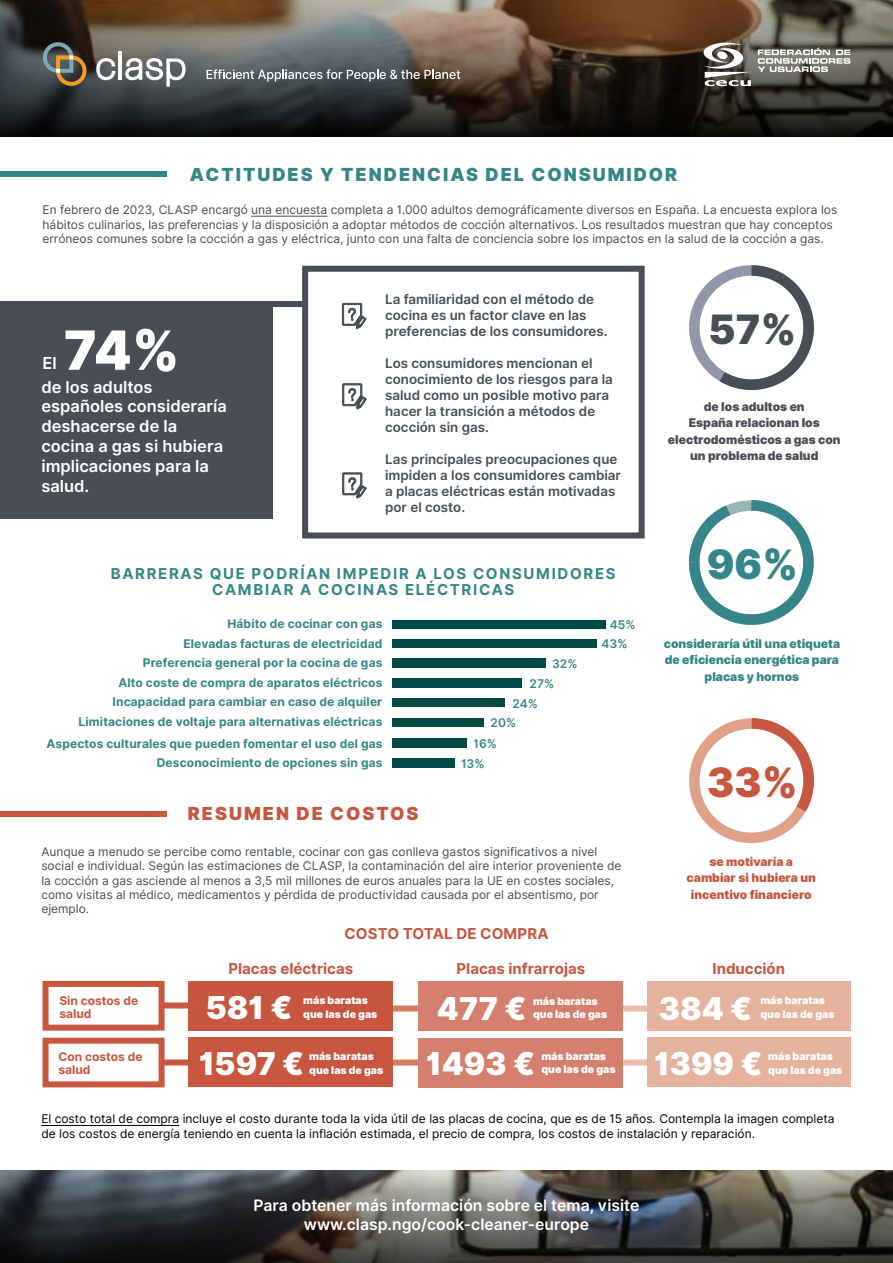
<style>
.page{position:relative;width:893px;height:1263px;background:#fff}
.page>*{position:absolute;margin:0;border:0;box-sizing:border-box;transform-origin:0 0}
.t1{font:900 54px "Inter";color:#fff}
.t2{font:900 40.5px "Inter";color:#484d56}
.t3{font:900 40.5px "Inter";color:#35868b}
.t4{font:900 40.5px "Inter";color:#c9563e}
.t5{font:900 31.5px "Inter";color:#fff}
.t6{font:900 18px "Inter";letter-spacing:.11em;color:#35868b}
.t7{font:900 18px "Inter";letter-spacing:.11em;color:#c7563e}
.t8{font:600 16.5px/19.8px "Inter";color:#fff}
.t9{font:600 15.75px/18.9px "Inter";color:#fff;text-align:center}
.t10{font:700 15px/16.5px "Inter";letter-spacing:.11em;color:#35868b;text-align:center}
.t11{font:700 15px "Inter";color:#c7563e}
.t12{font:600 13.35px/16px "Inter";color:#484d56}
.t13{font:12px/14.4px "Inter";color:#484d56}
.t14{font:700 12px/19.5px "Inter";letter-spacing:.01em;color:#35868b;text-align:right}
.t15{font:12px/14.4px "Inter";color:#000}
.t16{font:900 12px/16.5px "Inter";color:#484d56;text-align:center}
.t17{font:900 12px/16.5px "Inter";color:#35868b;text-align:center}
.t18{font:900 12px/16.5px "Inter";color:#c9563e;text-align:center}
.t19{font:700 12px/13.5px "Inter";color:#c7563e}
.t20{font:600 12px/18.6px "Inter";color:#35868b}
.t21{font:900 10.5px/13.5px "Inter";color:#fff}
</style>
<div class="page">
<div style="left:689px;top:265px;width:125px;height:125px;border:10px solid #9097a8;border-radius:50%"></div>
<div style="left:392px;top:759px;width:62px;height:9px;background:#014a45"></div>
<div style="left:392px;top:738px;width:75px;height:10px;background:#014a45"></div>
<div style="left:392px;top:718px;width:92px;height:9px;background:#014a45"></div>
<div style="left:392px;top:698px;width:113px;height:9px;background:#014a45"></div>
<div style="left:392px;top:679px;width:130px;height:9px;background:#014a45"></div>
<div style="left:392px;top:659px;width:153px;height:9px;background:#014a45"></div>
<div style="left:392px;top:639px;width:205px;height:9px;background:#014a45"></div>
<div style="left:392px;top:620px;width:213px;height:9px;background:#014a45"></div>
<div style="left:302px;top:266px;width:343px;height:272px;border:6px solid #484d56"></div>
<div style="left:268px;top:301px;width:38px;height:6px;background:#484d56"></div>
<div style="left:689px;top:718px;width:125px;height:125px;border:10px solid #e0a18b;border-radius:50%"></div>
<svg style="left:741px;top:718px;width:73px;height:105px"></svg>
<svg style="left:688px;top:500px;width:126px;height:125px"></svg>
<svg style="left:708px;top:265px;width:106px;height:125px"></svg>
<svg style="left:342px;top:303px;width:24px;height:26px"></svg>
<svg style="left:343px;top:384px;width:23px;height:25px"></svg>
<svg style="left:343px;top:473px;width:23px;height:25px"></svg>
<div style="left:43px;top:981px;width:122px;height:50px;border:6px solid #c9563e"></div>
<div style="left:43px;top:1038px;width:122px;height:49px;border:6px solid #c9563e"></div>
<div style="left:611px;top:1059px;width:40px;height:6px;background:#e8beac"></div>
<div style="left:384px;top:1059px;width:41px;height:6px;background:#d37c62"></div>
<div style="left:614px;top:1005px;width:41px;height:6px;background:#e8beac"></div>
<div style="left:382px;top:1005px;width:41px;height:6px;background:#d37c62"></div>
<div style="left:647px;top:981px;width:203px;height:49px;background:#e5b29e"></div>
<div style="left:418px;top:981px;width:205px;height:49px;background:#d5806e"></div>
<div style="left:189px;top:981px;width:204px;height:50px;background:#c7563e"></div>
<div style="left:647px;top:1037px;width:203px;height:50px;background:#e5b29e"></div>
<div style="left:189px;top:1037px;width:204px;height:50px;background:#c9563e"></div>
<div style="left:418px;top:1038px;width:205px;height:49px;background:#d5806e"></div>
<div style="left:160px;top:1002px;width:40px;height:6px;background:#c9563e"></div>
<div style="left:159px;top:1059px;width:41px;height:6px;background:#c9563e"></div>
<svg style="left:0;top:1171px;width:893px;height:92px;background:#474746"></svg>
<div style="left:0;top:811px;width:167px;height:5px;background:#c7563e"></div>
<div style="left:0;top:301px;width:272px;height:218px;background:#484d56"></div>
<div style="left:0;top:171px;width:167px;height:6px;background:#35868b"></div>
<svg style="left:0;top:0;width:893px;height:137px;background:#473f36"></svg>
<svg style="left:96px;top:58px;width:19px;height:22px"></svg>
<hr style="left:119px;top:51px;width:3px;height:29px;background:#fff">
<svg style="left:125px;top:58px;width:61px;height:29px"></svg>
<svg style="left:43px;top:42px;width:44px;height:44px;background:#66604d"></svg>
<svg style="left:207px;top:69px;width:253px;height:13px;background:#777a7a"></svg>
<hr style="left:251px;top:216px;width:76px;height:1px;background:#484d56">
<hr style="left:41px;top:1125px;width:138px;height:1px;background:#000">
<svg style="left:704px;top:43px;width:47px;height:43px"></svg>
<svg style="left:758px;top:48px;width:92px;height:24px"></svg>
<h3 class="t6" style="left:190px;top:161px;width:489px">ACTITUDES Y TENDENCIAS DEL CONSUMIDOR</h3>
<p class="t13" style="left:43px;top:203px;width:796px">En febrero de 2023, CLASP encargó una encuesta completa a 1.000 adultos demográficamente diversos en España. La encuesta explora los hábitos culinarios, las preferencias y la disposición a adoptar métodos de cocción alternativos. Los resultados muestran que hay conceptos erróneos comunes sobre la cocción a gas y eléctrica, junto con una falta de conciencia sobre los impactos en la salud de la cocción a gas.</p>
<h1 class="t1" style="left:64px;top:309px;width:117px">74%</h1>
<h3 class="t8" style="left:41px;top:397px;width:187px">españoles consideraría deshacerse de la cocina a gas si hubiera implicaciones para la salud.</h3>
<h3 class="t8" style="left:43px;top:353px;width:16px">El</h3>
<h3 class="t8" style="left:41px;top:377px;width:113px">de los adultos</h3>
<p class="t12" style="left:385px;top:291px;width:224px">La familiaridad con el método de cocina es un factor clave en las preferencias de los consumidores.</p>
<p class="t12" style="left:385px;top:355px;width:229px">Los consumidores mencionan el conocimiento de los riesgos para la salud como un posible motivo para hacer la transición a métodos de cocción sin gas.</p>
<p class="t12" style="left:385px;top:451px;width:237px">Las principales preocupaciones que impiden a los consumidores cambiar a placas eléctricas están motivadas por el costo.</p>
<p class="t10" style="left:111px;top:565px;width:506px">BARRERAS QUE PODRÍAN IMPEDIR A LOS CONSUMIDORES<br>CAMBIAR A COCINAS ELÉCTRICAS</p>
<p class="t14" style="left:79px;top:614px;width:305px">Hábito de cocinar con gas<br>Elevadas facturas de electricidad<br>Preferencia general por la cocina de gas<br>Alto coste de compra de aparatos eléctricos Incapacidad para cambiar en caso de alquiler Limitaciones de voltaje para alternativas eléctricas</p>
<p class="t14" style="left:47px;top:734px;width:337px">Aspectos culturales que pueden fomentar el uso del gas<br>Desconocimiento de opciones sin gas</p>
<h3 class="t7" style="left:188px;top:800px;width:232px">RESUMEN DE COSTOS</h3>
<p class="t20" style="left:552px;top:654px;width:27px">32%</p>
<p class="t20" style="left:530px;top:674px;width:26px">27%</p>
<p class="t20" style="left:513px;top:694px;width:27px">24%</p>
<p class="t20" style="left:491px;top:713px;width:27px">20%</p>
<p class="t20" style="left:461px;top:734px;width:37px;line-height:19.5px;text-indent:12px">16%<br>13%</p>
<p class="t20" style="left:602px;top:616px;width:36px;text-indent:8px">45%<br>43%</p>
<p class="t13" style="left:41px;top:844px;width:582px">Aunque a menudo se percibe como rentable, cocinar con gas conlleva gastos significativos a nivel social e individual. Según las estimaciones de CLASP, la contaminación del aire interior proveniente de la cocción a gas asciende al menos a 3,5 mil millones de euros anuales para la UE en costes sociales, como visitas al médico, medicamentos y pérdida de productividad causada por el absentismo, por ejemplo.</p>
<p class="t11" style="left:344px;top:923px;width:206px">COSTO TOTAL DE COMPRA</p>
<h2 class="t2" style="left:709px;top:299px;width:89px">57%</h2>
<p class="t16" style="left:668px;top:398px;width:174px">de los adultos en<br>España relacionan los electrodomésticos a gas con un problema de salud</p>
<h2 class="t3" style="left:707px;top:534px;width:93px">96%</h2>
<p class="t17" style="left:664px;top:635px;width:178px">consideraría útil una etiqueta de eficiencia energética para placas y hornos</p>
<h2 class="t4" style="left:707px;top:751px;width:92px">33%</h2>
<p class="t18" style="left:687px;top:853px;width:131px">se motivaría a cambiar si hubiera un incentivo financiero</p>
<p class="t19" style="left:59px;top:994px;width:80px">Sin costos de salud</p>
<p class="t19" style="left:58px;top:1050px;width:86px">Con costos de salud</p>
<p class="t11" style="left:228px;top:957px;width:126px">Placas eléctricas</p>
<p class="t11" style="left:457px;top:958px;width:130px">Placas infrarrojas</p>
<p class="t11" style="left:712px;top:957px;width:74px">Inducción</p>
<h3 class="t5" style="left:206px;top:984px;width:88px">581 €</h3>
<h3 class="t5" style="left:659px;top:985px;width:95px">384 €</h3>
<p class="t21" style="left:303px;top:994px;width:76px">más baratas que las de gas</p>
<h3 class="t5" style="left:437px;top:984px;width:91px">477 €</h3>
<p class="t21" style="left:533px;top:994px;width:76px">más baratas que las de gas</p>
<p class="t21" style="left:760px;top:994px;width:76px">más baratas que las de gas</p>
<h3 class="t5" style="left:199px;top:1040px;width:107px">1597 €</h3>
<p class="t21" style="left:309px;top:1050px;width:76px">más baratas que las de gas</p>
<h3 class="t5" style="left:426px;top:1039px;width:110px">1493 €</h3>
<p class="t21" style="left:541px;top:1049px;width:76px">más baratas que las de gas</p>
<h3 class="t5" style="left:654px;top:1040px;width:110px">1399 €</h3>
<p class="t21" style="left:768px;top:1050px;width:76px">más baratas que las de gas</p>
<p class="t15" style="left:41px;top:1112px;width:795px">El costo total de compra incluye el costo durante toda la vida útil de las placas de cocina, que es de 15 años. Contempla la imagen completa de los costos de energía teniendo en cuenta la inflación estimada, el precio de compra, los costos de instalación y reparación.</p>
<h3 class="t9" style="left:254px;top:1196px;width:387px">Para obtener más información sobre el tema, visite www.clasp.ngo/cook-cleaner-europe</h3>
</div>
